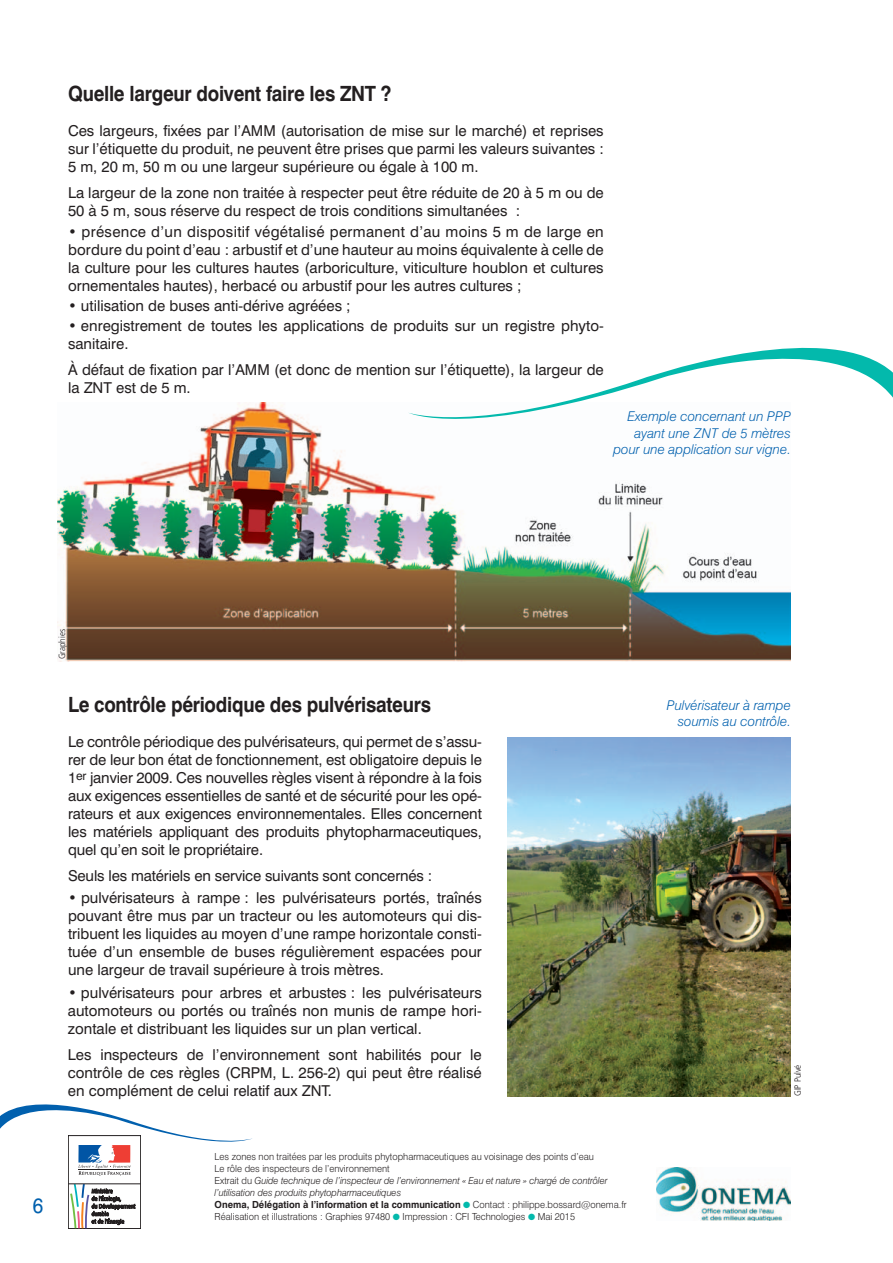
<style>
.page{position:relative;width:893px;height:1263px;background:#fff}
.page>*{position:absolute;margin:0;border:0;box-sizing:border-box;transform-origin:0 0}
.t1{font:700 21px "Swiss 721 BT";letter-spacing:-.015em;color:#231f20;scale:.9 1}
.t2{font:21px "Swiss 721 BT";color:#0160ae;scale:.9 1}
.t3{font:15px/18px "Swiss 721 BT";color:#231f20;text-align:justify}
.t4{font:italic 300 13.5px/16.2px "Swiss 721 BT";color:#0160ae;text-align:right}
.t5{font:300 9.75px/12px "Swiss 721 BT";color:#231f20}
.t6{font:300 9px "Frutiger";letter-spacing:-.01em;color:#231f20;scale:.9 1}
.s1{font-style:italic}
.s2{font-weight:700}
.s3{color:#03b9ac}
</style>
<div class="page">
<img style="left:57px;top:402px;width:734px;height:260px">
<img style="left:508px;top:738px;width:283px;height:358px">
<img style="left:656px;top:1167px;width:135px;height:53px">
<svg style="left:408px;top:347px;width:485px;height:94px"></svg>
<div style="left:68px;top:1135px;width:73px;height:94px;border:1px solid #231f20"></div>
<svg style="left:0;top:1104px;width:252px;height:72px"></svg>
<hr style="left:68px;top:1183px;width:73px;height:1px;background:#231f20">
<svg style="left:70px;top:1184px;width:65px;height:44px"></svg>
<h1 class="t1" style="left:68px;top:81px;width:361px">Quelle largeur doivent faire les ZNT ?</h1>
<p class="t3" style="left:68px;top:121px;width:537px">Ces largeurs, fixées par l’AMM (autorisation de mise sur le marché) et reprises sur l’étiquette du produit, ne peuvent être prises que parmi les valeurs suivantes :<br>5 m, 20 m, 50 m ou une largeur supérieure ou égale à 100 m.</p>
<p class="t3" style="left:68px;top:184px;width:537px">La largeur de la zone non traitée à respecter peut être réduite de 20 à 5 m ou de<br>50 à 5 m, sous réserve du respect de trois conditions simultanées :</p>
<p class="t3" style="left:68px;top:222px;width:537px">• présence d’un dispositif végétalisé permanent d’au moins 5 m de large en bordure du point d’eau : arbustif et d’une hauteur au moins équivalente à celle de la culture pour les cultures hautes (arboriculture, viticulture houblon et cultures ornementales hautes), herbacé ou arbustif pour les autres cultures ;</p>
<p class="t3" style="left:68px;top:296px;width:284px">• utilisation de buses anti-dérive agréées ;</p>
<p class="t3" style="left:68px;top:316px;width:536px">• enregistrement de toutes les applications de produits sur un registre phyto&shy;sanitaire.</p>
<p class="t3" style="left:68px;top:361px;width:537px">À défaut de fixation par l’AMM (et donc de mention sur l’étiquette), la largeur de la ZNT est de 5 m.</p>
<p class="t4" style="left:613px;top:408px;width:179px">Exemple concernant un PPP ayant une ZNT de 5 mètres pour une application sur vigne.</p>
<p class="t6" style="left:57px;top:659px;width:35px;rotate:-90deg">Graphies</p>
<h1 class="t1" style="left:68px;top:691px;width:405px">Le contrôle périodique des pulvérisateurs</h1>
<p class="t3" style="left:68px;top:732px;width:415px">Le contrôle périodique des pulvérisateurs, qui permet de s’assu&shy;rer de leur bon état de fonctionnement, est obligatoire depuis le 1<sup>er</sup> janvier 2009. Ces nouvelles règles visent à répondre à la fois aux exigences essentielles de santé et de sécurité pour les opé&shy;rateurs et aux exigences environnementales. Elles concernent les matériels appliquant des produits phytopharmaceutiques, quel qu’en soit le propriétaire.</p>
<p class="t3" style="left:68px;top:866px;width:366px">Seuls les matériels en service suivants sont concernés :</p>
<p class="t3" style="left:68px;top:889px;width:415px">• pulvérisateurs à rampe : les pulvérisateurs portés, traînés pouvant être mus par un tracteur ou les automoteurs qui dis&shy;tribuent les liquides au moyen d’une rampe horizontale consti&shy;tuée d’un ensemble de buses régulièrement espacées pour une largeur de travail supérieure à trois mètres.</p>
<p class="t3" style="left:68px;top:983px;width:415px">• pulvérisateurs pour arbres et arbustes : les pulvérisateurs automoteurs ou portés ou traînés non munis de rampe hori&shy;zontale et distribuant les liquides sur un plan vertical.</p>
<p class="t3" style="left:68px;top:1045px;width:415px">Les inspecteurs de l’environnement sont habilités pour le contrôle de ces règles (CRPM, L. 256-2) qui peut être réalisé en complément de celui relatif aux ZNT.</p>
<h1 class="t2" style="left:33px;top:1193px;width:13px">6</h1>
<p class="t5" style="left:215px;top:1150px;width:414px">Les zones non traitées par les produits phytopharmaceutiques au voisinage des points d’eau<br>Le rôle des inspecteurs de l’environnement<br>Extrait du <span class="s1">Guide technique de l’inspecteur de l’environnement « Eau et nature » chargé de contrôler l’utilisation des produits phytopharmaceutiques<br></span><span class="s2">Onema, Délégation à l’information et la communication</span> <span class="s3">●</span> Contact : philippe.bossard@onema.fr Réalisation et illustrations : Graphies 97480 <span class="s3">●</span> Impression : CFI Technologies <span class="s3">●</span> Mai 2015</p>
<p class="t4" style="left:667px;top:697px;width:126px">Pulvérisateur à rampe soumis au contrôle.</p>
<p class="t6" style="left:793px;top:1096px;width:36px;rotate:-90deg">GIP Pulvé</p>
</div>
